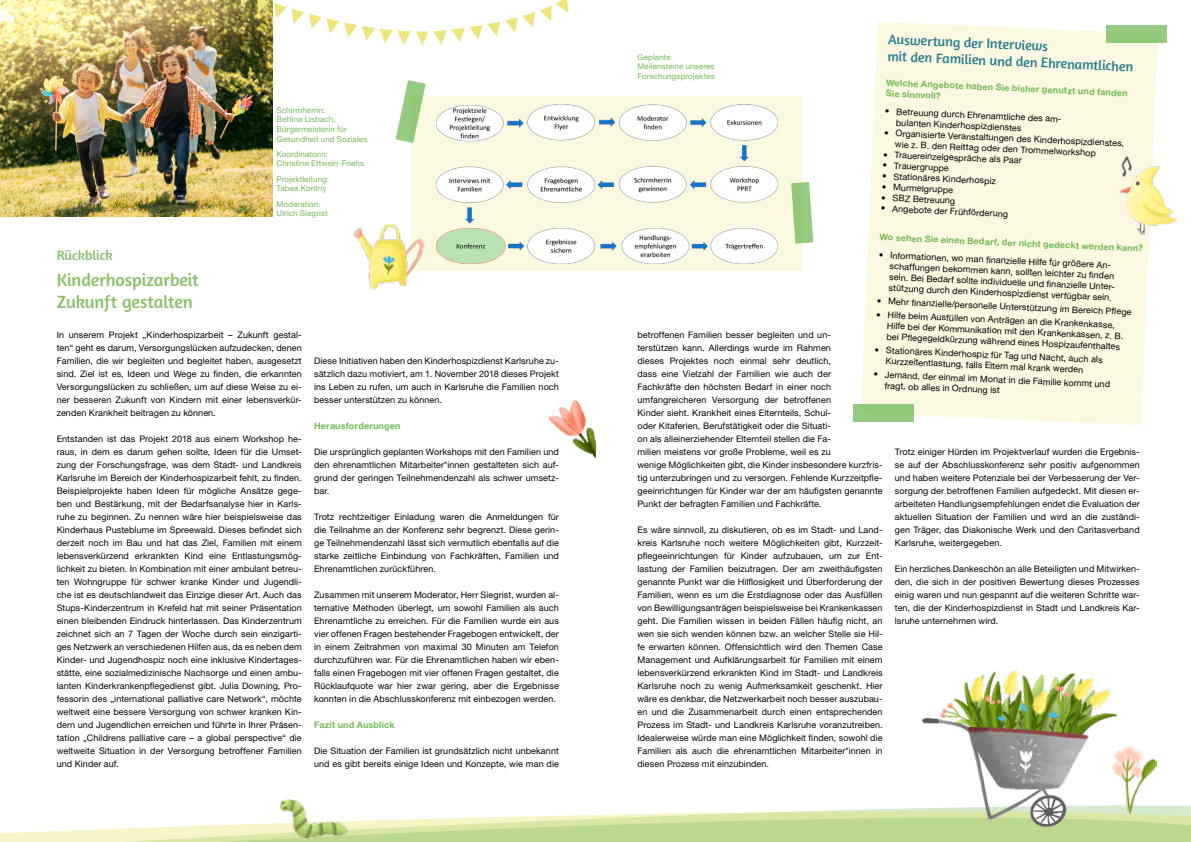
<style>
.page{position:relative;width:1191px;height:842px;background:#fff}
.page>*{position:absolute;margin:0;border:0;box-sizing:border-box;transform-origin:0 0}
.t1{font:18px/21.6px "Amaranth";letter-spacing:-.005em;color:#86c069}
.t2{font:14px/16.5px "Amaranth";color:#2b7c8e}
.t3{font:14px "Amaranth";letter-spacing:-.01em;color:#86c069}
.t4{font:9px/13px "Helvetica Neue LT Std";letter-spacing:.01em;color:#000;text-align:justify}
.t5{font:700 9px/11.4px "Helvetica Neue LT Std";letter-spacing:.02em;color:#73b958}
.t6{font:8px/9.6px "Helvetica Neue LT Std";letter-spacing:.015em;color:#73b958}
</style>
<div class="page">
<img style="left:0;top:0;width:272px;height:217px">
<svg style="left:0;top:802px;width:1191px;height:40px"></svg>
<svg style="left:240px;top:0;width:328px;height:45px"></svg>
<svg style="left:860px;top:22px;width:298px;height:403px;fill:#faf8e1"></svg>
<div style="left:1106px;top:25px;width:60px;height:18px;background:#94c87b"></div>
<div style="left:853px;top:404px;width:61px;height:17px;background:#93c879"></div>
<div style="left:411px;top:96px;width:391px;height:175px;background:#faf8e1"></div>
<img style="left:437px;top:104px;width:340px;height:159px">
<svg style="left:791px;top:182px;width:22px;height:62px"></svg>
<svg style="left:395px;top:80px;width:31px;height:63px"></svg>
<img style="left:1116px;top:747px;width:40px;height:66px">
<img style="left:353px;top:224px;width:72px;height:66px">
<img style="left:922px;top:671px;width:194px;height:155px">
<img style="left:548px;top:400px;width:47px;height:58px">
<img style="left:1120px;top:156px;width:56px;height:78px">
<img style="left:281px;top:799px;width:66px;height:40px">
<h2 class="t3" style="left:57px;top:247px;width:57px">Rückblick</h2>
<h1 class="t1" style="left:57px;top:269px;width:144px">Kinderhospizarbeit<br>Zukunft gestalten</h1>
<p class="t6" style="left:276px;top:105px;width:92px">Schirmherrin:<br>Bettina Lisbach,<br>Bürgermeisterin für<br>Gesundheit und Soziales</p>
<p class="t6" style="left:276px;top:149px;width:89px">Koordinatorin:<br>Christine Ettwein-Friehs</p>
<p class="t6" style="left:276px;top:174px;width:54px">Projektleitung:<br>Tabea Kontny</p>
<p class="t6" style="left:276px;top:199px;width:53px">Moderation:<br>Ulrich Siegrist</p>
<p class="t4" style="left:57px;top:328px;width:247px">In unserem Projekt „Kinderhospizarbeit – Zukunft gestal&shy;ten“ geht es darum, Versorgungslücken aufzudecken, denen Familien, die wir begleiten und begleitet haben, ausgesetzt sind. Ziel ist es, Ideen und Wege zu finden, die erkannten Versorgungslücken zu schließen, um auf diese Weise zu ei&shy;ner besseren Zukunft von Kindern mit einer lebensverkür&shy;zenden Krankheit beitragen zu können.</p>
<p class="t4" style="left:57px;top:432px;width:247px">Entstanden ist das Projekt 2018 aus einem Workshop he&shy;raus, in dem es darum gehen sollte, Ideen für die Umset&shy;zung der Forschungsfrage, was dem Stadt- und Landkreis Karlsruhe im Bereich der Kinderhospizarbeit fehlt, zu finden.<br>Beispielprojekte haben Ideen für mögliche Ansätze gege&shy;ben und Bestärkung, mit der Bedarfsanalyse hier in Karls&shy;ruhe zu beginnen. Zu nennen wäre hier beispielsweise das Kinderhaus Pusteblume im Spreewald. Dieses befindet sich derzeit noch im Bau und hat das Ziel, Familien mit einem lebensverkürzend erkrankten Kind eine Entlastungsmög&shy;lichkeit zu bieten. In Kombination mit einer ambulant betreu&shy;ten Wohngruppe für schwer kranke Kinder und Jugendli&shy;che ist es deutschlandweit das Einzige dieser Art. Auch das Stups-Kinderzentrum in Krefeld hat mit seiner Präsentation einen bleibenden Eindruck hinterlassen. Das Kinderzentrum zeichnet sich an 7 Tagen der Woche durch sein einzigarti&shy;ges Netzwerk an verschiedenen Hilfen aus, da es neben dem Kinder- und Jugendhospiz noch eine inklusive Kindertages&shy;stätte, eine sozialmedizinische Nachsorge und einen ambu&shy;lanten Kinderkrankenpflegedienst gibt. Julia Downing, Pro&shy;fessorin des „international palliative care Network“, möchte weltweit eine bessere Versorgung von schwer kranken Kin&shy;dern und Jugendlichen erreichen und führte in Ihrer Präsen&shy;tation „Childrens palliative care – a global perspective“ die weltweite Situation in der Versorgung betroffener Familien und Kinder auf.</p>
<p class="t4" style="left:314px;top:354px;width:246px">Diese Initiativen haben den Kinderhospizdienst Karlsruhe zu&shy;sätzlich dazu motiviert, am 1. November 2018 dieses Projekt ins Leben zu rufen, um auch in Karlsruhe die Familien noch besser unterstützen zu können.</p>
<p class="t5" style="left:314px;top:420px;width:88px">Herausforderungen</p>
<p class="t4" style="left:314px;top:445px;width:246px">Die ursprünglich geplanten Workshops mit den Familien und den ehrenamtlichen Mitarbeiter*innen gestalteten sich auf&shy;grund der geringen Teilnehmendenzahl als schwer umsetz&shy;bar.</p>
<p class="t4" style="left:314px;top:510px;width:246px">Trotz rechtzeitiger Einladung waren die Anmeldungen für die Teilnahme an der Konferenz sehr begrenzt. Diese gerin&shy;ge Teilnehmendenzahl lässt sich vermutlich ebenfalls auf die starke zeitliche Einbindung von Fachkräften, Familien und Ehrenamtlichen zurückführen.</p>
<p class="t4" style="left:314px;top:588px;width:246px">Zusammen mit unserem Moderator, Herr Siegrist, wurden al&shy;ternative Methoden überlegt, um sowohl Familien als auch Ehrenamtliche zu erreichen. Für die Familien wurde ein aus vier offenen Fragen bestehender Fragebogen entwickelt, der in einem Zeitrahmen von maximal 30 Minuten am Telefon durchzuführen war. Für die Ehrenamtlichen haben wir eben&shy;falls einen Fragebogen mit vier offenen Fragen gestaltet, die Rücklaufquote war hier zwar gering, aber die Ergebnisse konnten in die Abschlusskonferenz mit einbezogen werden.</p>
<p class="t5" style="left:314px;top:719px;width:82px">Fazit und Ausblick</p>
<p class="t4" style="left:314px;top:744px;width:246px">Die Situation der Familien ist grundsätzlich nicht unbekannt und es gibt bereits einige Ideen und Konzepte, wie man die</p>
<h2 class="t2" style="left:888px;top:30px;width:248px;rotate:3deg">Auswertung der Interviews<br>mit den Familien und den Ehrenamtlichen</h2>
<p class="t5" style="left:886px;top:76px;width:191px;rotate:3deg">Welche Angebote haben Sie bisher genutzt<br>Sie sinnvoll?</p>
<p class="t5" style="left:1078px;top:85px;width:51px;rotate:3deg">und fanden</p>
<p class="t4" style="left:897px;top:105px;width:168px;line-height:10.9px;text-indent:-11px;rotate:3deg">• Betreuung durch Ehrenamtliche des am&shy;bulanten Kinderhospizdienstes</p>
<p class="t4" style="left:896px;top:127px;width:230px;line-height:10.9px;text-indent:-11px;rotate:3deg">• Organisierte Veranstaltungen des Kinderhospizdienstes, wie z. B. den Reittag oder den Trommelworkshop</p>
<p class="t6" style="left:637px;top:52px;width:79px">Geplante<br>Meilensteine unseres<br>Forschungsprojektes</p>
<p class="t4" style="left:883px;top:147px;width:140px;rotate:3deg">• Trauereinzelgespräche als Paar</p>
<p class="t4" style="left:883px;top:158px;width:68px;rotate:3deg">• Trauergruppe</p>
<p class="t4" style="left:882px;top:169px;width:115px;rotate:3deg">• Stationäres Kinderhospiz</p>
<p class="t4" style="left:882px;top:180px;width:73px;rotate:3deg">• Murmelgruppe</p>
<p class="t4" style="left:881px;top:190px;width:75px;rotate:3deg">• SBZ Betreuung</p>
<p class="t4" style="left:881px;top:201px;width:129px;rotate:3deg">• Angebote der Frühförderung</p>
<p class="t5" style="left:880px;top:230px;width:265px;rotate:3deg">Wo sehen Sie einen Bedarf, der nicht gedeckt werden kann?</p>
<p class="t4" style="left:890px;top:249px;width:226px;line-height:10.7px;text-indent:-11px;rotate:3deg">• Informationen, wo man fi nanzielle Hilfe für größere An schaffungen bekommen kann, sollten leichter zu fi nden</p>
<p class="t4" style="left:889px;top:270px;width:225px;line-height:10.8px;rotate:3deg">sein. Bei Bedarf sollte individuelle und fi nanzielle Unter stützung durch den Kinderhospizdienst verfügbar sein.</p>
<p class="t4" style="left:877px;top:293px;width:256px;rotate:3deg">• Mehr fi nanzielle/personelle Unterstützung im Bereich Pfl ege</p>
<p class="t4" style="left:888px;top:308px;width:238px;line-height:10.8px;text-align:left;text-indent:-11px;rotate:3deg">• Hilfe beim Ausfüllen von Anträgen an die Krankenkasse,<br>Hilfe bei der Kommunikation mit den Krankenkassen, z. B. bei Pfl egegeldkürzung während eines Hospizaufenthaltes</p>
<p class="t4" style="left:886px;top:344px;width:218px;line-height:10.9px;text-indent:-11px;rotate:3deg">• Stationäres Kinderhospiz für Tag und Nacht, auch als<br>Kurzzeitentlastung, falls Eltern mal krank werden</p>
<p class="t4" style="left:885px;top:368px;width:227px;line-height:11.3px;text-indent:-11px;rotate:3deg">• Jemand, der einmal im Monat in die Familie kommt und fragt, ob alles in Ordnung ist</p>
<p class="t4" style="left:637px;top:328px;width:247px;text-align:left">betroffenen Familien besser begleiten und un-<br>terstützen kann. Allerdings wurde im Rahmen<br>dieses Projektes noch einmal sehr deutlich,<br>dass eine Vielzahl der Familien wie auch der<br>Fachkräfte den höchsten Bedarf in einer noch umfangreicheren Versorgung der betroffenen<br>Kinder sieht. Krankheit eines Elternteils, Schul-<br>oder Kitaferien, Berufstätigkeit oder die Situati-<br>on als alleinerziehender Elternteil stellen die Fa-<br>milien meistens vor große Probleme, weil es zu<br>wenige Möglichkeiten gibt, die Kinder insbesondere kurzfris&shy;tig unterzubringen und zu versorgen. Fehlende Kurzzeitpfle&shy;geeinrichtungen für Kinder war der am häufigsten genannte Punkt der befragten Familien und Fachkräfte.</p>
<p class="t4" style="left:637px;top:523px;width:247px">Es wäre sinnvoll, zu diskutieren, ob es im Stadt- und Land&shy;kreis Karlsruhe noch weitere Möglichkeiten gibt, Kurzzeit&shy;pflegeeinrichtungen für Kinder aufzubauen, um zur Ent&shy;lastung der Familien beizutragen. Der am zweithäufigsten genannte Punkt war die Hilflosigkeit und Überforderung der Familien, wenn es um die Erstdiagnose oder das Ausfüllen von Bewilligungsanträgen beispielsweise bei Krankenkassen geht. Die Familien wissen in beiden Fällen häufig nicht, an wen sie sich wenden können bzw. an welcher Stelle sie Hil&shy;fe erwarten können. Offensichtlich wird den Themen Case Management und Aufklärungsarbeit für Familien mit einem lebensverkürzend erkrankten Kind im Stadt- und Landkreis Karlsruhe noch zu wenig Aufmerksamkeit geschenkt. Hier wäre es denkbar, die Netzwerkarbeit noch besser auszubau&shy;en und die Zusammenarbeit durch einen entsprechenden Prozess im Stadt- und Landkreis Karlsruhe voranzutreiben.<br>Idealerweise würde man eine Möglichkeit finden, sowohl die Familien als auch die ehrenamtlichen Mitarbeiter*innen in diesen Prozess mit einzubinden.</p>
<p class="t4" style="left:895px;top:445px;width:246px">Trotz einiger Hürden im Projektverlauf wurden die Ergebnis&shy;se auf der Abschlusskonferenz sehr positiv aufgenommen und haben weitere Potenziale bei der Verbesserung der Ver&shy;sorgung der betroffenen Familien aufgedeckt. Mit diesen er&shy;arbeiteten Handlungsempfehlungen endet die Evaluation der aktuellen Situation der Familien und wird an die zuständi&shy;gen Träger, das Diakonische Werk und den Caritasverband Karlsruhe, weitergegeben.</p>
<p class="t4" style="left:895px;top:562px;width:246px">Ein herzliches Dankeschön an alle Beteiligten und Mitwirken&shy;den, die sich in der positiven Bewertung dieses Prozesses einig waren und nun gespannt auf die weiteren Schritte war&shy;ten, die der Kinderhospizdienst in Stadt und Landkreis Kar&shy;lsruhe unternehmen wird.</p>
</div>
